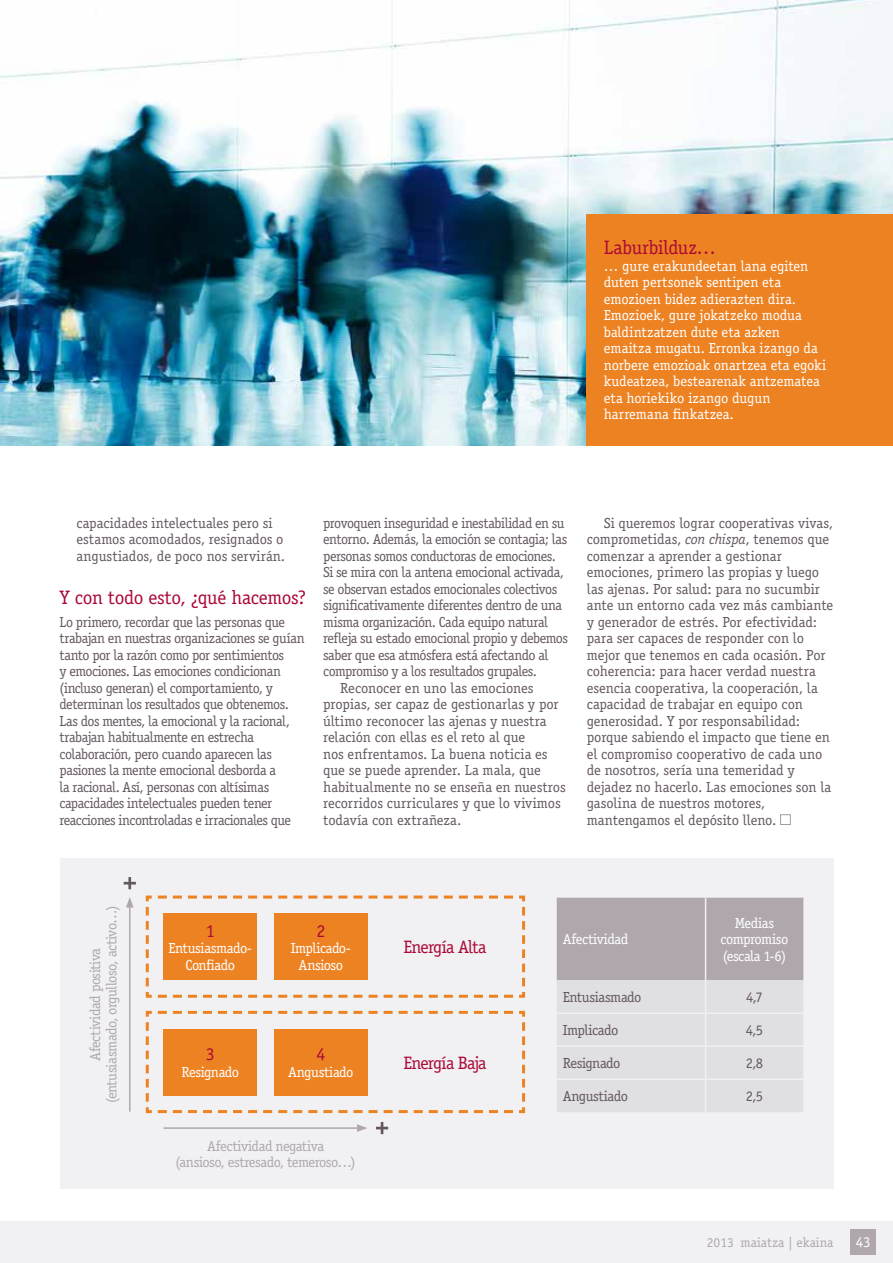
<style>
.page{position:relative;width:893px;height:1263px;background:#fff}
.page>*{position:absolute;margin:0;border:0;box-sizing:border-box;transform-origin:0 0}
.t1{font:19.5px "Officina Serif Std";letter-spacing:-.015em;color:#ab0936}
.t2{font:18px "Officina Serif Std";letter-spacing:-.045em;color:#ab0936}
.t3{font:15px "Officina Serif Std";color:#fff}
.t4{font:14.7px/16.5px "Officina Serif Std";letter-spacing:-.015em;color:#655861}
.t5{font:14.7px/16.5px "Officina Serif Std";letter-spacing:-.035em;color:#655861}
.t6{font:14.7px/16.5px "Officina Serif Std";letter-spacing:-.01em;color:#fff}
.t7{font:14.7px "Officina Serif Std";letter-spacing:-.04em;color:#655861}
.t8{font:14.7px/16.5px "Officina Serif Std";letter-spacing:-.035em;color:#afa7ad;text-align:center}
.t9{font:14.7px/16.5px "Officina Serif Std";letter-spacing:-.035em;color:#fff;text-align:center}
.t10{font:14.7px/16.5px "Officina Serif Std";letter-spacing:-.03em;color:#fff;text-align:center}
.t11{font:13.5px "Officina Serif Std";color:#afa7ad}
.s1{font-style:italic}
</style>
<div class="page">
<div style="left:0;top:1221px;width:893px;height:42px;background:#f1f1f3"></div>
<div style="left:850px;top:1229px;width:26px;height:26px;background:#afa7ad"></div>
<div style="left:60px;top:858px;width:773px;height:330px;background:#f1f1f3"></div>
<div style="left:780px;top:814px;width:11px;height:11px;border:1px solid #a39da0"></div>
<img style="left:0;top:0;width:893px;height:446px">
<svg style="left:557px;top:898px;width:246px;height:214px;background:#ccc8cd"></svg>
<hr style="left:557px;top:1012px;width:149px;height:2px;background:#f1f1f3">
<hr style="left:706px;top:1012px;width:97px;height:2px;background:#f1f1f3">
<hr style="left:557px;top:1045px;width:149px;height:2px;background:#f1f1f3">
<hr style="left:706px;top:1045px;width:97px;height:2px;background:#f1f1f3">
<hr style="left:557px;top:1078px;width:149px;height:2px;background:#f1f1f3">
<hr style="left:706px;top:1078px;width:97px;height:2px;background:#f1f1f3">
<hr style="left:705px;top:898px;width:1px;height:82px;background:#f1f1f3">
<hr style="left:705px;top:980px;width:1px;height:32px;background:#f1f1f3">
<hr style="left:705px;top:1014px;width:1px;height:31px;background:#f1f1f3">
<hr style="left:705px;top:1047px;width:1px;height:31px;background:#f1f1f3">
<hr style="left:705px;top:1080px;width:1px;height:32px;background:#f1f1f3">
<svg style="left:145px;top:895px;width:381px;height:103px"></svg>
<svg style="left:145px;top:1010px;width:381px;height:104px"></svg>
<div style="left:164px;top:913px;width:93px;height:66px;background:#ed8223"></div>
<div style="left:164px;top:1029px;width:93px;height:66px;background:#ed8223"></div>
<div style="left:274px;top:913px;width:94px;height:66px;background:#ed8223"></div>
<div style="left:274px;top:1029px;width:94px;height:66px;background:#ed8223"></div>
<hr style="left:129px;top:905px;width:2px;height:206px;background:#afa7ad">
<svg style="left:126px;top:897px;width:8px;height:10px"></svg>
<hr style="left:164px;top:1127px;width:195px;height:2px;background:#afa7ad">
<svg style="left:357px;top:1124px;width:10px;height:8px"></svg>
<svg style="left:124px;top:877px;width:12px;height:12px"></svg>
<svg style="left:376px;top:1122px;width:12px;height:12px"></svg>
<div style="left:587px;top:214px;width:306px;height:232px;background:#ed8223"></div>
<h1 class="t1" style="left:604px;top:236px;width:114px">Laburbilduz…</h1>
<p class="t6" style="left:604px;top:257px;width:224px">… gure erakundeetan lana egiten duten pertsonek sentipen eta emozioen bidez adierazten dira.<br>Emozioek, gure jokatzeko modua baldintzatzen dute eta azken emaitza mugatu. Erronka izango da norbere emozioak onartzea eta egoki kudeatzea, bestearenak antzematea eta horiekiko izango dugun harremana finkatzea.</p>
<p class="t4" style="left:77px;top:515px;width:210px">capacidades intelectuales pero si estamos acomodados, resignados o angustiados, de poco nos servirán.</p>
<h1 class="t1" style="left:60px;top:586px;width:248px">Y con todo esto, ¿qué hacemos?</h1>
<p class="t5" style="left:60px;top:614px;width:247px">Lo primero, recordar que las personas que trabajan en nuestras organizaciones se guían tanto por la razón como por sentimientos<br>y emociones. Las emociones condicionan (incluso generan) el comportamiento, y determinan los resultados que obtenemos.<br>Las dos mentes, la emocional y la racional, trabajan habitualmente en estrecha colaboración, pero cuando aparecen las pasiones la mente emocional desborda a<br>la racional. Así, personas con altísimas capacidades intelectuales pueden tener reacciones incontroladas e irracionales que</p>
<p class="t5" style="left:323px;top:515px;width:243px">provoquen inseguridad e inestabilidad en su</p>
<p class="t5" style="left:323px;top:531px;width:246px">entorno. Además, la emoción se contagia; las</p>
<p class="t7" style="left:323px;top:547px;width:234px">personas somos conductoras de emociones.</p>
<p class="t5" style="left:323px;top:564px;width:242px">Si se mira con la antena emocional activada,</p>
<p class="t5" style="left:323px;top:581px;width:236px">se observan estados emocionales colectivos</p>
<p class="t5" style="left:323px;top:597px;width:240px">significativamente diferentes dentro de una</p>
<p class="t4" style="left:323px;top:614px;width:226px">misma organización. Cada equipo natural</p>
<p class="t7" style="left:323px;top:630px;width:246px">refleja su estado emocional propio y debemos</p>
<p class="t5" style="left:323px;top:647px;width:227px">saber que esa atmósfera está afectando al</p>
<p class="t7" style="left:323px;top:663px;width:215px">compromiso y a los resultados grupales.</p>
<p class="t4" style="left:340px;top:680px;width:195px">Reconocer en uno las emociones</p>
<p class="t4" style="left:323px;top:696px;width:237px">propias, ser capaz de gestionarlas y por</p>
<p class="t4" style="left:323px;top:713px;width:225px">último reconocer las ajenas y nuestra</p>
<p class="t4" style="left:323px;top:729px;width:204px">relación con ellas es el reto al que</p>
<p class="t4" style="left:323px;top:746px;width:226px">nos enfrentamos. La buena noticia es</p>
<p class="t4" style="left:323px;top:762px;width:219px">que se puede aprender. La mala, que</p>
<p class="t4" style="left:323px;top:779px;width:244px">habitualmente no se enseña en nuestros</p>
<p class="t4" style="left:323px;top:795px;width:239px">recorridos curriculares y que lo vivimos</p>
<p class="t4" style="left:323px;top:812px;width:140px">todavía con extrañeza.</p>
<p class="t4" style="left:587px;top:515px;width:248px;text-indent:17px">Si queremos lograr cooperativas vivas, comprometidas, <span class="s1">con chispa</span>, tenemos que comenzar a aprender a gestionar emociones, primero las propias y luego las ajenas. Por salud: para no sucumbir ante un entorno cada vez más cambiante y generador de estrés. Por efectividad: para ser capaces de responder con lo mejor que tenemos en cada ocasión. Por coherencia: para hacer verdad nuestra esencia cooperativa, la cooperación, la capacidad de trabajar en equipo con generosidad. Y por responsabilidad: porque sabiendo el impacto que tiene en el compromiso cooperativo de cada uno de nosotros, sería una temeridad y dejadez no hacerlo. Las emociones son la gasolina de nuestros motores, mantengamos el depósito lleno.</p>
<p class="t8" style="left:87px;top:1103px;width:199px;rotate:-90deg">Afectividad positiva (entusiasmado, orgulloso, activo…)</p>
<p class="t2" style="left:206px;top:920px;width:10px">1</p>
<p class="t10" style="left:169px;top:940px;width:85px">Entusiasmado-<br>Confiado</p>
<p class="t2" style="left:206px;top:1044px;width:10px">3</p>
<p class="t9" style="left:181px;top:1063px;width:59px">Resignado</p>
<p class="t2" style="left:316px;top:920px;width:10px">2</p>
<p class="t9" style="left:291px;top:940px;width:62px">Implicado-<br>Ansioso</p>
<p class="t2" style="left:316px;top:1044px;width:10px">4</p>
<p class="t6" style="left:288px;top:1063px;width:67px">Angustiado</p>
<p class="t8" style="left:175px;top:1137px;width:182px">Afectividad negativa<br>(ansioso, estresado, temeroso…)</p>
<p class="t2" style="left:403px;top:936px;width:84px">Energía Alta</p>
<p class="t2" style="left:403px;top:1052px;width:85px">Energía Baja</p>
<p class="t10" style="left:563px;top:931px;width:67px">Afectividad</p>
<p class="t9" style="left:721px;top:914px;width:69px">Medias compromiso (escala 1-6)</p>
<p class="t4" style="left:563px;top:989px;width:80px">Entusiasmado</p>
<p class="t4" style="left:746px;top:989px;width:18px">4,7</p>
<p class="t5" style="left:563px;top:1022px;width:57px">Implicado</p>
<p class="t4" style="left:746px;top:1022px;width:19px">4,5</p>
<p class="t5" style="left:563px;top:1055px;width:59px">Resignado</p>
<p class="t4" style="left:746px;top:1055px;width:19px">2,8</p>
<p class="t4" style="left:563px;top:1088px;width:67px">Angustiado</p>
<p class="t4" style="left:746px;top:1088px;width:19px">2,5</p>
<p class="t11" style="left:707px;top:1234px;width:128px">2013 maiatza | ekaina</p>
<p class="t3" style="left:856px;top:1233px;width:16px">43</p>
</div>
